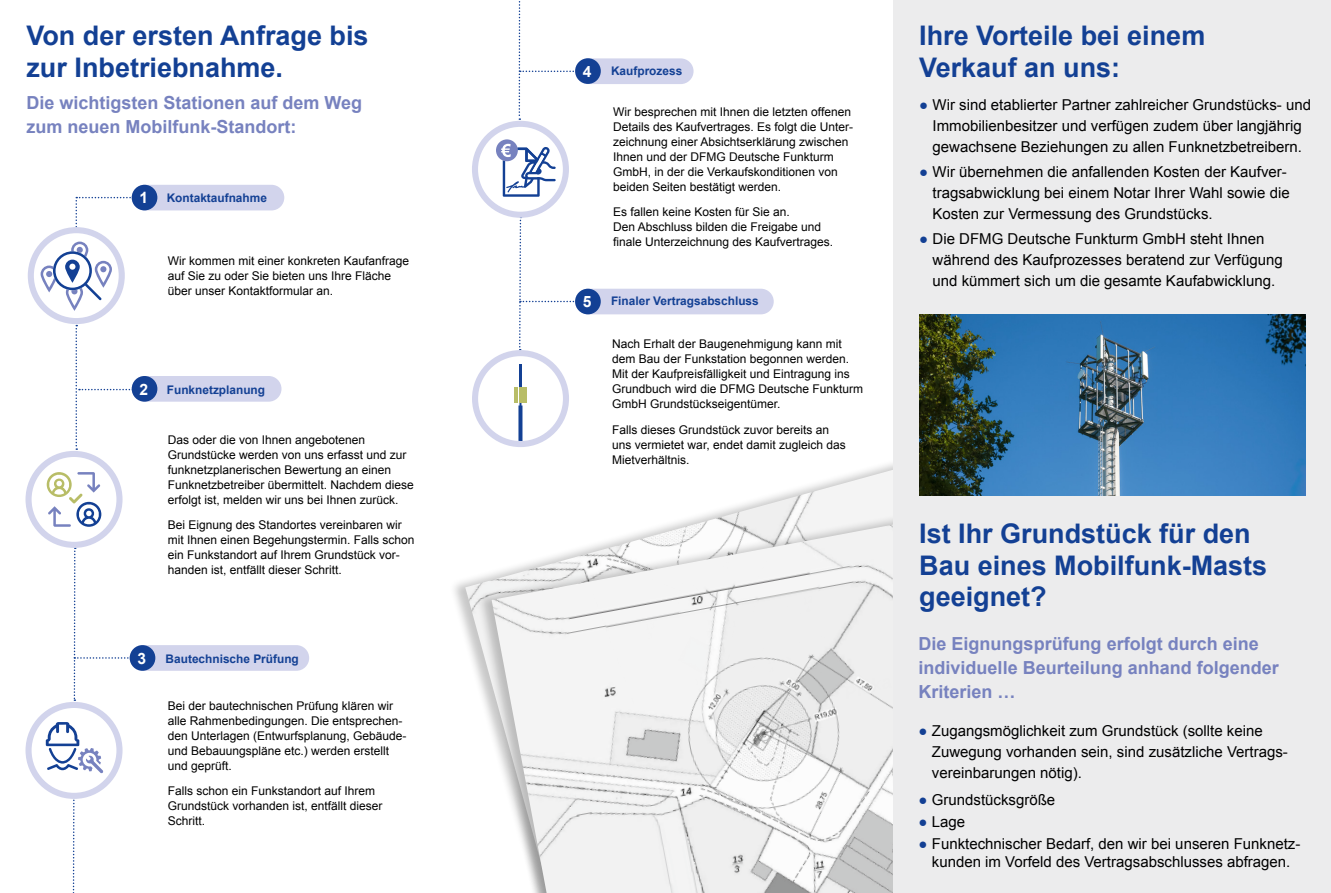
<style>
.page{position:relative;width:1331px;height:893px;background:#fff}
.page>*{position:absolute;margin:0;border:0;box-sizing:border-box;transform-origin:0 0}
.t1{font:700 27px/31.5px "Arial";color:#134094}
.t2{font:700 18px/24px "Arial";color:#7782bf}
.t3{font:700 15.6px "Arial";color:#fff}
.t4{font:15px/21px "Arial";color:#000}
.t5{font:12px/15px "Arial";color:#000}
.t6{font:700 11.85px "Arial";color:#134094}
.s1{font-size:15.6px;color:#fff}
.s2{color:#134094}
</style>
<div class="page">
<img style="left:465px;top:470px;width:428px;height:196px">
<div style="left:475px;top:513px;width:418px;height:380px;background:#000;opacity:.22"></div>
<img style="left:492px;top:525px;width:401px;height:368px">
<div style="left:893px;top:0;width:438px;height:893px;background:#ececed"></div>
<div style="left:132px;top:185px;width:152px;height:25px;background:#d2d4ec;border-radius:13px"></div>
<div style="left:132px;top:185px;width:25px;height:25px;background:#134094;border-radius:50%"></div>
<div style="left:132px;top:376px;width:149px;height:26px;background:#d2d4ec;border-radius:13px"></div>
<div style="left:132px;top:376px;width:25px;height:26px;background:#134094;border-radius:50%"></div>
<div style="left:130px;top:645px;width:179px;height:26px;background:#d2d4ec;border-radius:13px"></div>
<div style="left:130px;top:645px;width:25px;height:26px;background:#134094;border-radius:50%"></div>
<div style="left:575px;top:58px;width:118px;height:26px;background:#d2d4ec;border-radius:13px"></div>
<div style="left:575px;top:58px;width:26px;height:26px;background:#134094;border-radius:50%"></div>
<div style="left:575px;top:289px;width:199px;height:25px;background:#d2d4ec;border-radius:13px"></div>
<div style="left:575px;top:289px;width:26px;height:25px;background:#134094;border-radius:50%"></div>
<svg style="left:26px;top:197px;width:111px;height:696px"></svg>
<img style="left:919px;top:314px;width:386px;height:182px">
<svg style="left:472px;top:1px;width:105px;height:446px"></svg>
<hr style="left:524px;top:387px;width:3px;height:16px;background:#b8bd67">
<hr style="left:519px;top:387px;width:3px;height:16px;background:#b8bd67">
<h1 class="t1" style="left:26px;top:21px;width:344px">Von der ersten Anfrage bis zur Inbetriebnahme.</h1>
<h2 class="t2" style="left:26px;top:92px;width:337px">Die wichtigsten Stationen auf dem Weg zum neuen Mobilfunk-Standort:</h2>
<p class="t6" style="left:139px;top:190px;width:129px"><span class="s1">1</span> Kontaktaufnahme</p>
<p class="t5" style="left:168px;top:253px;width:243px">Wir kommen mit einer konkreten Kaufanfrage auf Sie zu oder Sie bieten uns Ihre Fläche über unser Kontaktformular an.</p>
<p class="t6" style="left:139px;top:382px;width:127px"><span class="s1">2</span> Funknetzplanung</p>
<p class="t5" style="left:168px;top:432px;width:248px">Das oder die von Ihnen angebotenen Grundstücke werden von uns erfasst und zur funknetzplanerischen Bewertung an einen Funknetzbetreiber übermittelt. Nachdem diese erfolgt ist, melden wir uns bei Ihnen zurück.</p>
<p class="t5" style="left:168px;top:518px;width:248px">Bei Eignung des Standortes vereinbaren wir mit Ihnen einen Begehungstermin. Falls schon ein Funkstandort auf Ihrem Grundstück vor&shy;handen ist, entfällt dieser Schritt.</p>
<h3 class="t3" style="left:137px;top:648px;width:10px">3</h3>
<p class="t6" style="left:166px;top:651px;width:135px">Bautechnische Prüfung</p>
<p class="t5" style="left:168px;top:698px;width:240px">Bei der bautechnischen Prüfung klären wir alle Rahmenbedingungen. Die entsprechen&shy;den Unterlagen (Entwurfsplanung, Gebäude&shy;und Bebauungspläne etc.) werden erstellt und geprüft.</p>
<p class="t5" style="left:168px;top:784px;width:216px">Falls schon ein Funkstandort auf Ihrem<br>Grundstück vorhanden ist, entfällt dieser<br>Schritt.</p>
<h3 class="t3" style="left:583px;top:61px;width:10px">4</h3>
<p class="t6" style="left:611px;top:63px;width:73px">Kaufprozess</p>
<p class="t5" style="left:613px;top:104px;width:242px">Wir besprechen mit Ihnen die letzten offenen Details des Kaufvertrages. Es folgt die Unter&shy;zeichnung einer Absichtserklärung zwischen Ihnen und der DFMG Deutsche Funkturm GmbH, in der die Verkaufskonditionen von beiden Seiten bestätigt werden.</p>
<p class="t5" style="left:613px;top:205px;width:222px">Es fallen keine Kosten für Sie an.<br>Den Abschluss bilden die Freigabe und finale Unterzeichnung des Kaufvertrages.</p>
<h3 class="t3" style="left:583px;top:291px;width:10px">5</h3>
<p class="t6" style="left:611px;top:294px;width:149px">Finaler Vertragsabschluss</p>
<p class="t5" style="left:612px;top:337px;width:252px">Nach Erhalt der Baugenehmigung kann mit dem Bau der Funkstation begonnen werden.<br>Mit der Kaufpreisfälligkeit und Eintragung ins Grundbuch wird die DFMG Deutsche Funkturm GmbH Grundstückseigentümer.</p>
<p class="t5" style="left:612px;top:422px;width:235px">Falls dieses Grundstück zuvor bereits an uns vermietet war, endet damit zugleich das<br>Mietverhältnis.</p>
<h1 class="t1" style="left:919px;top:21px;width:288px">Ihre Vorteile bei einem<br>Verkauf an uns:</h1>
<p class="t4" style="left:919px;top:94px;width:393px;text-align:center"><span class="s2">●</span> Wir sind etablierter Partner zahlreicher Grundstücks- und<br>Immobilienbesitzer und verfügen zudem über langjährig gewachsene Beziehungen zu allen Funknetzbetreibern.</p>
<p class="t4" style="left:932px;top:162px;width:359px;text-indent:-13px"><span class="s2">●</span> Wir übernehmen die anfallenden Kosten der Kaufver&shy;tragsabwicklung bei einem Notar Ihrer Wahl sowie die<br>Kosten zur Vermessung des Grundstücks.</p>
<p class="t4" style="left:932px;top:229px;width:352px;text-indent:-13px"><span class="s2">●</span> Die DFMG Deutsche Funkturm GmbH steht Ihnen während des Kaufprozesses beratend zur Verfügung und kümmert sich um die gesamte Kaufabwicklung.</p>
<h1 class="t1" style="left:919px;top:519px;width:350px">Ist Ihr Grundstück für den<br>Bau eines Mobilfunk-Masts geeignet?</h1>
<h2 class="t2" style="left:919px;top:632px;width:362px">Die Eignungsprüfung erfolgt durch eine individuelle Beurteilung anhand folgender<br>Kriterien …</h2>
<p class="t4" style="left:932px;top:720px;width:358px;text-indent:-13px"><span class="s2">●</span> Zugangsmöglichkeit zum Grundstück (sollte keine<br>Zuwegung vorhanden sein, sind zusätzliche Vertrags&shy;vereinbarungen nötig).</p>
<p class="t4" style="left:919px;top:789px;width:138px"><span class="s2">●</span> Grundstücksgröße</p>
<p class="t4" style="left:919px;top:811px;width:48px"><span class="s2">●</span> Lage</p>
<p class="t4" style="left:919px;top:835px;width:383px;line-height:18px;text-align:center"><span class="s2">●</span> Funktechnischer Bedarf, den wir bei unseren Funknetz&shy;kunden im Vorfeld des Vertragsabschlusses abfragen.</p>
</div>
